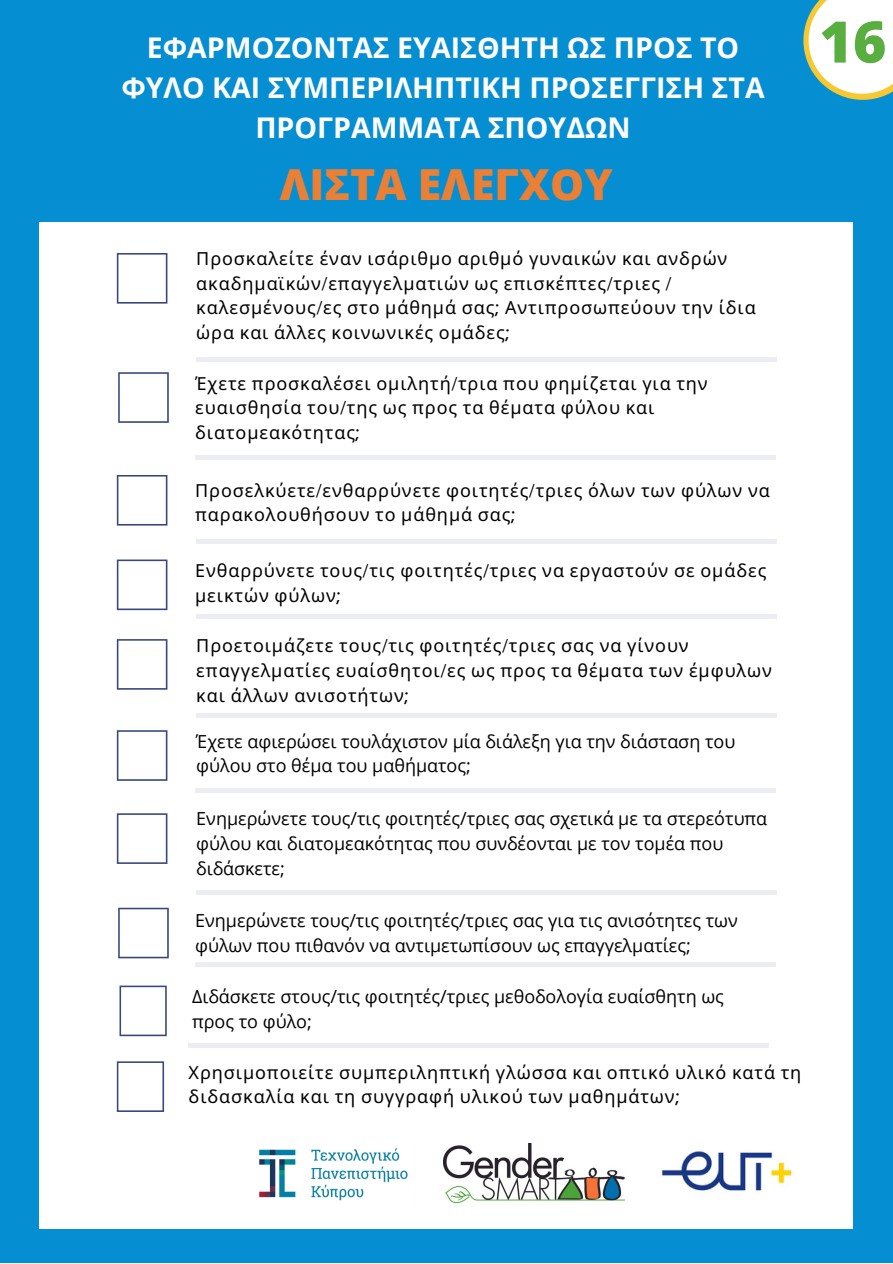
<style>
.page{position:relative;width:893px;height:1264px;background:#fff}
.page>*{position:absolute;margin:0;border:0;box-sizing:border-box;transform-origin:0 0}
.t1{font:800 57.3px "Open Sans";color:#58ae3e}
.t2{font:800 42.75px "Open Sans";color:#e98036}
.t3{font:700 28.5px/39.9px "Open Sans";color:#fff;text-align:center}
.t4{font:18px/24.8px "Noto Sans";letter-spacing:.05em;color:#000}
.t5{font:18px/24.8px "Open Sans";color:#000}
.s1{font-family:"Aileron"}
</style>
<div class="page">
<div style="left:0;top:0;width:892px;height:1262px;background:#058ed1"></div>
<div style="left:40px;top:222px;width:812px;height:1006px;background:#fff"></div>
<hr style="left:196px;top:357px;width:580px;height:4px;background:#ecedf2">
<div style="left:196px;top:539px;width:580px;height:5px;background:#ecedf2"></div>
<hr style="left:196px;top:614px;width:580px;height:4px;background:#ecedf2">
<div style="left:196px;top:712px;width:580px;height:5px;background:#ecedf2"></div>
<hr style="left:195px;top:788px;width:580px;height:4px;background:#ecedf2">
<div style="left:196px;top:890px;width:580px;height:5px;background:#ecedf2"></div>
<hr style="left:195px;top:962px;width:580px;height:4px;background:#ecedf2">
<svg style="left:117px;top:253px;width:50px;height:50px"></svg>
<svg style="left:118px;top:372px;width:51px;height:51px"></svg>
<svg style="left:117px;top:475px;width:50px;height:50px"></svg>
<svg style="left:117px;top:559px;width:50px;height:51px"></svg>
<svg style="left:117px;top:639px;width:50px;height:50px"></svg>
<svg style="left:117px;top:730px;width:50px;height:50px"></svg>
<svg style="left:117px;top:813px;width:50px;height:51px"></svg>
<svg style="left:118px;top:907px;width:51px;height:51px"></svg>
<svg style="left:119px;top:985px;width:48px;height:51px"></svg>
<hr style="left:189px;top:1043px;width:580px;height:4px;background:#ecedf2">
<hr style="left:195px;top:455px;width:580px;height:4px;background:#ecedf2">
<svg style="left:117px;top:1061px;width:47px;height:50px"></svg>
<img style="left:443px;top:1143px;width:182px;height:61px">
<svg style="left:803px;top:0;width:89px;height:100px;background:#dfebe4"></svg>
<img style="left:661px;top:1151px;width:131px;height:40px">
<img style="left:259px;top:1148px;width:149px;height:53px">
<h3 class="t3" style="left:121px;top:27px;width:644px">ΕΦΑΡΜΟΖΟΝΤΑΣ ΕΥΑΙΣΘΗΤΗ ΩΣ ΠΡΟΣ ΤΟ<br>ΦΥΛΟ ΚΑΙ ΣΥΜΠΕΡΙΛΗΠΤΙΚΗ ΠΡΟΣΕΓΓΙΣΗ ΣΤΑ<br>ΠΡΟΓΡΑΜΜΑΤΑ ΣΠΟΥΔΩΝ</h3>
<h2 class="t2" style="left:280px;top:154px;width:334px">ΛΙΣΤΑ ΕΛΕΓΧΟΥ</h2>
<p class="t4" style="left:196px;top:245px;width:561px">Προσκαλείτε έναν ισάριθμο αριθμό γυναικών και ανδρών ακαδημαϊκών<span class="s1">/</span>επαγγελματιών ως επισκέπτες<span class="s1">/</span>τριες <span class="s1">/ </span>καλεσμένους<span class="s1">/</span>ες στο μάθημά σας<span class="s1">;</span> Αντιπροσωπεύουν την ίδια ώρα και άλλες κοινωνικές ομάδες<span class="s1">;</span></p>
<p class="t4" style="left:195px;top:370px;width:514px">Έχετε προσκαλέσει ομιλητή<span class="s1">/</span>τρια που φημίζεται για την ευαισθησία του<span class="s1">/</span>της ως προς τα θέματα φύλου και διατομεακότητας<span class="s1">;</span></p>
<p class="t4" style="left:195px;top:477px;width:576px">Προσελκύετε<span class="s1">/</span>ενθαρρύνετε φοιτητές<span class="s1">/</span>τριες όλων των φύλων να παρακολουθήσουν το μάθημά σας<span class="s1">;</span></p>
<p class="t4" style="left:195px;top:557px;width:572px">Ενθαρρύνετε τους<span class="s1">/</span>τις φοιτητές<span class="s1">/</span>τριες να εργαστούν σε ομάδες μεικτών φύλων<span class="s1">;</span></p>
<p class="t4" style="left:196px;top:632px;width:577px">Προετοιμάζετε τους<span class="s1">/</span>τις φοιτητές<span class="s1">/</span>τριες σας να γίνουν επαγγελματίες ευαίσθητοι<span class="s1">/</span>ες ως προς τα θέματα των έμφυλων και άλλων ανισοτήτων<span class="s1">;</span></p>
<p class="t5" style="left:196px;top:728px;width:540px">Έχετε αφιερώσει τουλάχιστον μία διάλεξη για την διάσταση του φύλου στο θέμα του μαθήματος;</p>
<p class="t5" style="left:196px;top:805px;width:572px">Ενημερώνετε τους/τις φοιτητές/τριες σας σχετικά με τα στερεότυπα φύλου και διατομεακότητας που συνδέονται με τον τομέα που διδάσκετε;</p>
<p class="t5" style="left:195px;top:908px;width:544px">Ενημερώνετε τους/τις φοιτητές/τριες σας για τις ανισότητες των φύλων που πιθανόν να αντιμετωπίσουν ως επαγγελματίες;</p>
<p class="t5" style="left:192px;top:983px;width:533px">Διδάσκετε στους/τις φοιτητές/τριες μεθοδολογία ευαίσθητη ως προς το φύλο;</p>
<p class="t4" style="left:189px;top:1059px;width:614px">Χρησιμοποιείτε συμπεριληπτική γλώσσα και οπτικό υλικό κατά τη διδασκαλία και τη συγγραφή υλικού των μαθημάτων<span class="s1">;</span></p>
<h1 class="t1" style="left:819px;top:1px;width:69px">16</h1>
</div>
